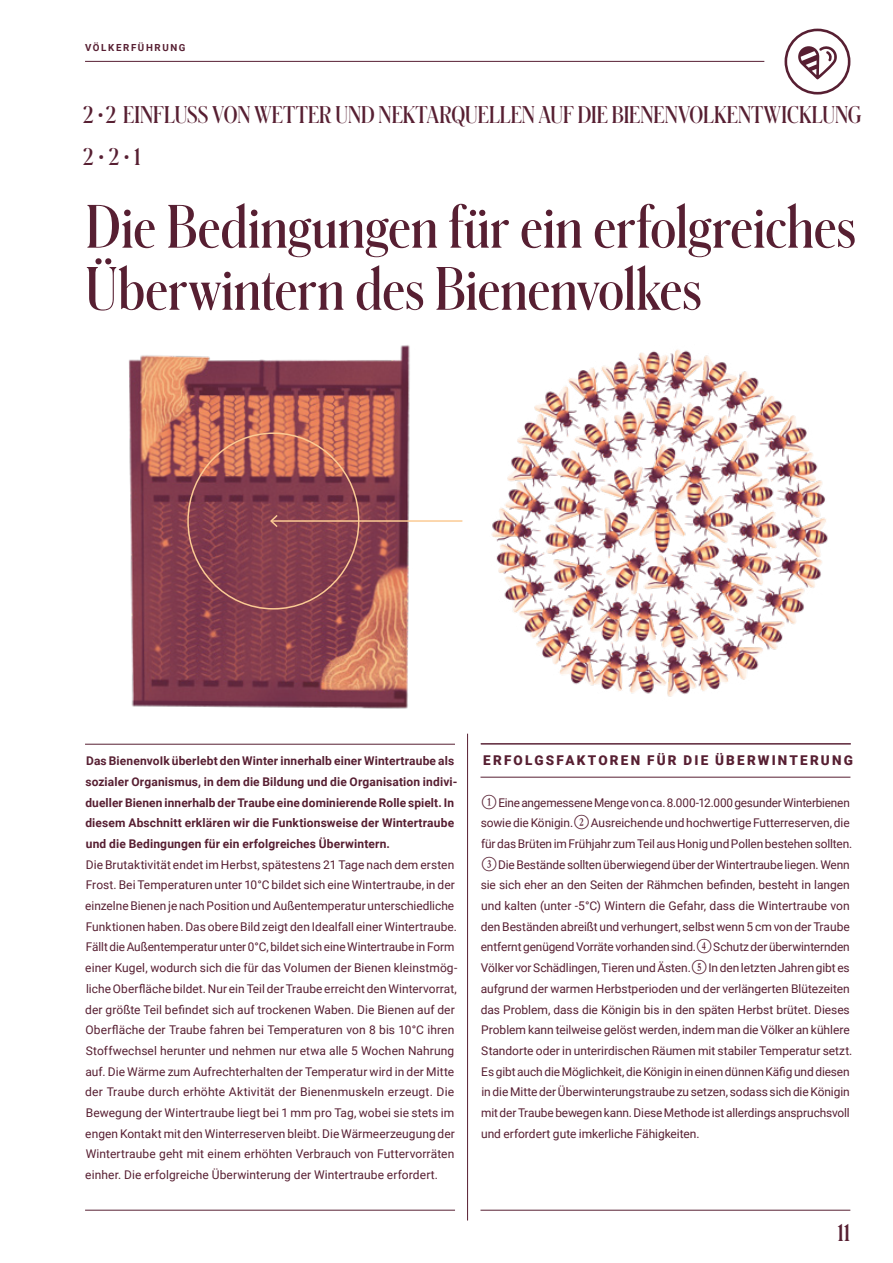
<style>
.page{position:relative;width:893px;height:1263px;background:#fff}
.page>*{position:absolute;margin:0;border:0;box-sizing:border-box;transform-origin:0 0}
.t1{font:600 57px/62.1px "Schnyder Cond S";letter-spacing:-.01em;color:#571f32}
.t2{font:600 22.5px/41.4px "Schnyder Cond S";letter-spacing:-.005em;color:#571f32}
.t3{font:900 13.5px "Roboto";letter-spacing:.16em;color:#571f32}
.t4{font:12px/20.7px "Roboto";color:#571f32}
.t5{font:700 12px/20.7px "Roboto";letter-spacing:.01em;color:#571f32}
.t6{font:700 9.75px "Roboto";letter-spacing:.165em;color:#571f32}
.s1{font-family:"Roboto";font-weight:100}
.s2{font-family:"Numberpile Reversed"}
</style>
<div class="page">
<hr style="left:85px;top:1210px;width:370px;height:1px;background:#571f32">
<hr style="left:480px;top:1210px;width:370px;height:1px;background:#571f32">
<hr style="left:85px;top:61px;width:679px;height:1px;background:#571f32">
<svg style="left:784px;top:29px;width:66px;height:66px"></svg>
<img style="left:491px;top:349px;width:337px;height:348px">
<img style="left:129px;top:345px;width:281px;height:364px">
<hr style="left:85px;top:744px;width:370px;height:1px;background:#571f32">
<hr style="left:467px;top:734px;width:1px;height:486px;background:#571f32">
<hr style="left:481px;top:743px;width:370px;height:1px;background:#571f32">
<hr style="left:481px;top:744px;width:370px;height:1px;background:#571f32">
<hr style="left:480px;top:777px;width:370px;height:1px;background:#571f32">
<hr style="left:271px;top:520px;width:191px;height:2px;background:#fbca94">
<svg style="left:269px;top:513px;width:10px;height:16px"></svg>
<p class="t6" style="left:85px;top:41px;width:102px">VÖLKERFÜHRUNG</p>
<h2 class="t2" style="left:83px;top:94px;width:780px">2 <span class="s1">•</span>2 EINFLUSS VON WETTER UND NEKTARQUELLEN AUF DIE BIENENVOLKENTWICKLUNG<br>2 <span class="s1">•</span>2 <span class="s1">•</span>1</h2>
<h1 class="t1" style="left:86px;top:195px;width:772px">Die Bedingungen für ein erfolgreiches<br>Überwintern des Bienenvolkes</h1>
<p class="t5" style="left:85px;top:750px;width:373px">Das BienenvoIk überlebt den Winter innerhalb einer Wintertraube als sozialer Organismus, in dem die Bildung und die Organisation indivi&shy;dueller Bienen innerhalb der Traube eine dominierende Rolle spielt. In diesem Abschnitt erklären wir die Funktionsweise der Wintertraube und die Bedingungen für ein erfolgreiches Überwintern.</p>
<p class="t4" style="left:85px;top:853px;width:374px">Die Brutaktivität endet im Herbst, spätestens 21 Tage nach dem ersten Frost. Bei Temperaturen unter 10°C bildet sich eine Wintertraube, in der einzelne Bienen je nach Position und Außentemperatur unterschiedliche Funktionen haben. Das obere Bild zeigt den Idealfall einer Wintertraube.<br>Fällt die Außentemperatur unter 0°C, bildet sich eine Wintertraube in Form einer Kugel, wodurch sich die für das Volumen der Bienen kleinstmög&shy;liche Oberfläche bildet. Nur ein Teil der Traube erreicht den Wintervorrat, der größte Teil befindet sich auf trockenen Waben. Die Bienen auf der Oberfläche der Traube fahren bei Temperaturen von 8 bis 10°C ihren Stoffwechsel herunter und nehmen nur etwa alle 5 Wochen Nahrung auf. Die Wärme zum Aufrechterhalten der Temperatur wird in der Mitte der Traube durch erhöhte Aktivität der Bienenmuskeln erzeugt. Die Bewegung der Wintertraube liegt bei 1 mm pro Tag, wobei sie stets im engen Kontakt mit den Winterreserven bleibt. Die Wärmeerzeugung der Wintertraube geht mit einem erhöhten Verbrauch von Futtervorräten einher. Die erfolgreiche Überwinterung der Wintertraube erfordert.</p>
<p class="t3" style="left:483px;top:751px;width:371px">ERFOLGSFAKTOREN FÜR DIE ÜBERWINTERUNG</p>
<p class="t4" style="left:481px;top:791px;width:373px"><span class="s2">B</span> Eine angemessene Menge von ca. 8.000-12.000 gesunder Winterbienen sowie die Königin. <span class="s2">C</span> Ausreichende und hochwertige Futterreserven, die für das Brüten im Frühjahr zum Teil aus Honig und Pollen bestehen sollten.<br><span class="s2">D</span> Die Bestände sollten überwiegend über der Wintertraube liegen. Wenn sie sich eher an den Seiten der Rähmchen befinden, besteht in langen und kalten (unter -5°C) Wintern die Gefahr, dass die Wintertraube von den Beständen abreißt und verhungert, selbst wenn 5 cm von der Traube entfernt genügend Vorräte vorhanden sind. <span class="s2">E</span> Schutz der überwinternden Völker vor Schädlingen, Tieren und Ästen. <span class="s2">F</span> In den letzten Jahren gibt es aufgrund der warmen Herbstperioden und der verlängerten Blütezeiten das Problem, dass die Königin bis in den späten Herbst brütet. Dieses Problem kann teilweise gelöst werden, indem man die Völker an kühlere Standorte oder in unterirdischen Räumen mit stabiler Temperatur setzt.<br>Es gibt auch die Möglichkeit, die Königin in einen dünnen Käfig und diesen in die Mitte der Überwinterungstraube zu setzen, sodass sich die Königin mit der Traube bewegen kann. Diese Methode ist allerdings anspruchsvoll und erfordert gute imkerliche Fähigkeiten.</p>
<h2 class="t2" style="left:837px;top:1212px;width:15px">11</h2>
</div>
